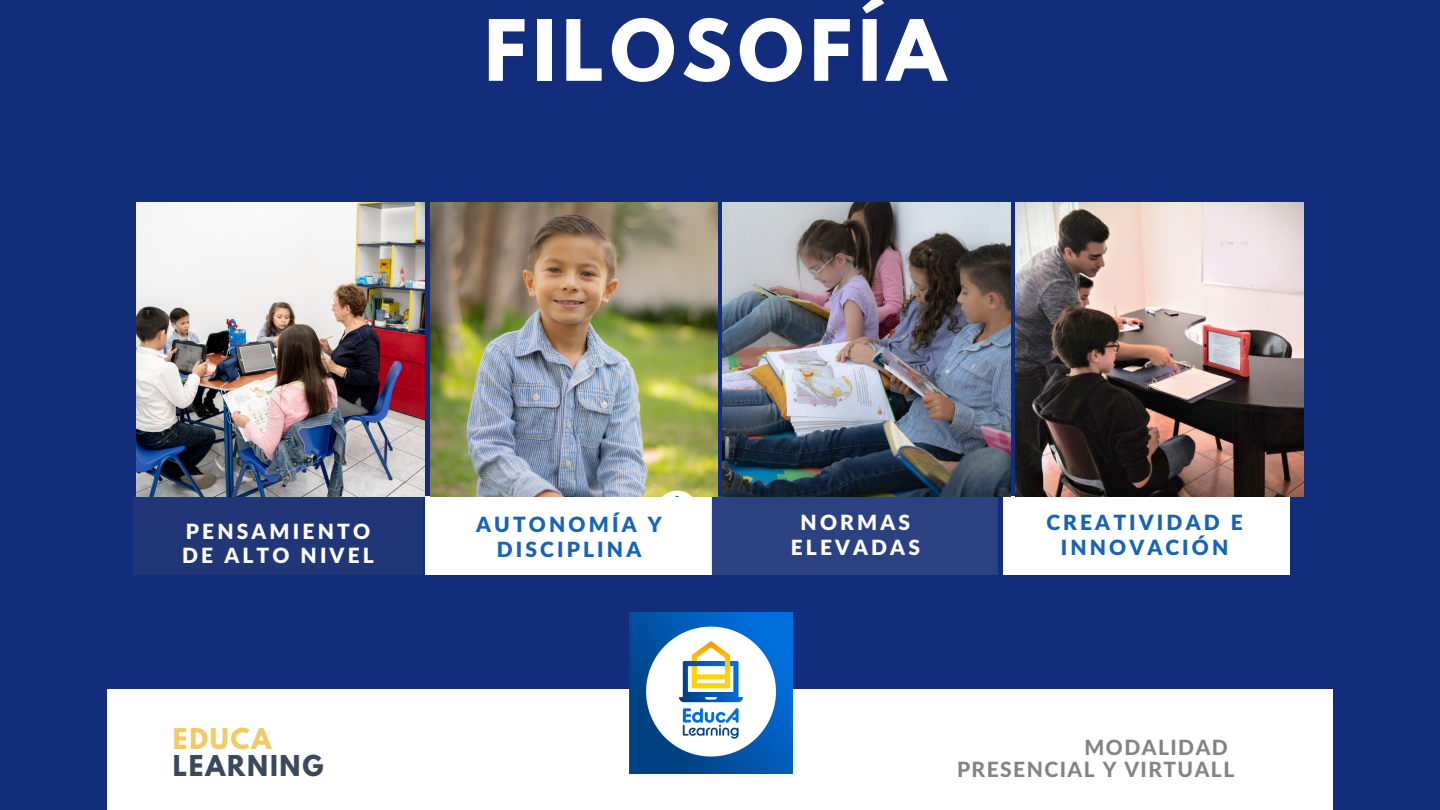
<style>
.page{position:relative;width:1440px;height:810px;background:#132d7d}
.page>*{position:absolute;margin:0;border:0;box-sizing:border-box;transform-origin:0 0}
.t1{font:700 74.9px "League Spartan";letter-spacing:.08em;color:#fff}
.t2{font:700 25.4px "League Spartan";letter-spacing:.07em;color:#3b485e}
.t3{font:700 25.4px "League Spartan";letter-spacing:.07em;color:#f2ca66}
.t4{font:900 21px/24.6px "Lato Latin";letter-spacing:.15em;color:#1763b7;text-align:center}
.t5{font:900 21px/24.6px "Lato Latin";letter-spacing:.15em;color:#fff}
.t6{font:800 21px/22.4px "Lato Latin";letter-spacing:.07em;color:#838383}
</style>
<div class="page">
<div style="left:107px;top:689px;width:1226px;height:121px;background:#fff"></div>
<div style="left:133px;top:496px;width:289px;height:78px;background:#213676"></div>
<div style="left:425px;top:496px;width:287px;height:78px;background:#fff"></div>
<div style="left:711px;top:496px;width:287px;height:78px;background:#2c4182"></div>
<div style="left:1003px;top:496px;width:286px;height:78px;background:#fff"></div>
<img style="left:137px;top:203px;width:287px;height:294px">
<img style="left:430px;top:203px;width:287px;height:294px">
<img style="left:723px;top:203px;width:288px;height:294px">
<img style="left:1016px;top:203px;width:287px;height:294px">
<img style="left:630px;top:613px;width:163px;height:160px">
<h1 class="t1" style="left:484px;top:13px;width:463px">FILOSOFÍA</h1>
<p class="t5" style="left:182px;top:520px;width:193px">PENSAMIENTO<br>DE ALTO NIVEL</p>
<p class="t4" style="left:476px;top:513px;width:187px">AUTONOMÍA Y<br>DISCIPLINA</p>
<p class="t5" style="left:791px;top:512px;width:131px;text-align:center">NORMAS<br>ELEVADAS</p>
<p class="t4" style="left:1046px;top:512px;width:198px">CREATIVIDAD E<br>INNOVACIÓN</p>
<p class="t3" style="left:173px;top:726px;width:100px">EDUCA</p>
<p class="t2" style="left:173px;top:753px;width:152px">LEARNING</p>
<p class="t6" style="left:957px;top:737px;width:279px;text-indent:127px">MODALIDAD<br>PRESENCIAL Y VIRTUALL</p>
</div>
